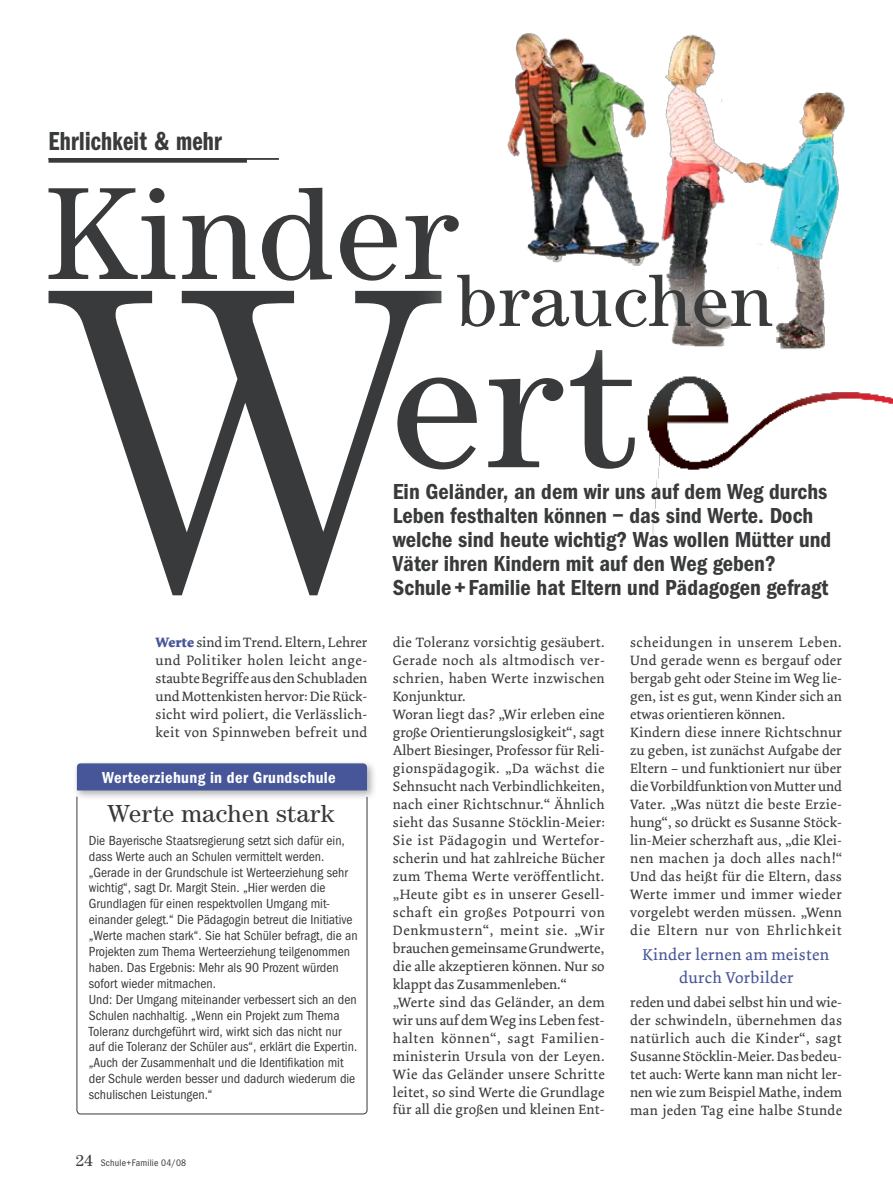
<style>
.page{position:relative;width:893px;height:1191px;background:#fff}
.page>*{position:absolute;margin:0;border:0;box-sizing:border-box;transform-origin:0 0}
.t1{font:27px "Franklin Gothic EF Demi Comp";letter-spacing:.01em;color:#383a3b}
.t2{font:25.5px "Century EF";letter-spacing:-.005em;color:#383a3b}
.t3{font:600 condensed 22.5px/24px "Franklin Gothic EF";color:#383a3b}
.t4{font:16.5px/23px "Dolly";letter-spacing:.02em;color:#475698;text-align:center}
.t5{font:600 condensed 16.5px "Franklin Gothic EF";letter-spacing:.02em;color:#fff}
.t6{font:14.25px/18px "Dolly";letter-spacing:.015em;color:#383a3b;text-align:justify}
.t7{font:condensed 13.65px/15.9px "Franklin Gothic EF";color:#383a3b}
.t8{font:condensed 9.75px "Franklin Gothic EF";letter-spacing:.02em;color:#383a3b}
.s1{font-weight:700;color:#475698}
.s2{font-family:"Century EF";font-stretch:normal;font-size:16.5px}
</style>
<div class="page">
<img style="left:647px;top:376px;width:246px;height:169px">
<img style="left:507px;top:33px;width:140px;height:155px">
<img style="left:665px;top:34px;width:180px;height:316px">
<svg style="left:441px;top:367px;width:194px;height:102px"></svg>
<svg style="left:84px;top:327px;width:357px;height:268px"></svg>
<div style="left:73px;top:759px;width:304px;height:41px;background:#383a3b;opacity:.4"></div>
<div style="left:77px;top:763px;width:290px;height:27px;background:#475698"></div>
<svg style="left:76px;top:796px;width:292px;height:318px"></svg>
<div style="left:407px;top:224px;width:402px;height:143px;background:#fff;opacity:.8"></div>
<svg style="left:49px;top:188px;width:723px;height:139px"></svg>
<div style="left:49px;top:158px;width:198px;height:5px;background:#383a3b"></div>
<hr style="left:49px;top:158px;width:230px;height:2px;background:#383a3b">
<h1 class="t1" style="left:49px;top:125px;width:175px">Ehrlichkeit &amp; mehr</h1>
<h3 class="t3" style="left:393px;top:480px;width:440px">Ein Geländer, an dem wir uns auf dem Weg durchs Leben festhalten können – das sind Werte. Doch welche sind heute wichtig? Was wollen Mütter und Väter ihren Kindern mit auf den Weg geben?<br>Schule +Familie hat Eltern und Pädagogen gefragt</h3>
<p class="t6" style="left:156px;top:633px;width:213px"><span class="s1">Werte</span> sind im Trend. Eltern, Lehrer und Politiker holen leicht ange&shy;staubte Begriffe aus den Schubladen und Mottenkisten hervor: Die Rück&shy;sicht wird poliert, die Verlässlich&shy;keit von Spinnweben befreit und</p>
<p class="t6" style="left:393px;top:633px;width:213px;text-align:left">die Toleranz vorsichtig gesäubert.<br>Gerade noch als altmodisch ver&shy;schrien, haben Werte inzwischen<br>Konjunktur.<br>Woran liegt das? „Wir erleben eine große Orientierungslosigkeit“, sagt<br>Albert Biesinger, Professor für Reli&shy;gionspädagogik. „Da wächst die<br>Sehnsucht nach Verbindlichkeiten, nach einer Richtschnur.“ Ähnlich sieht das Susanne Stöcklin-Meier:<br>Sie ist Pädagogin und Wertefor&shy;scherin und hat zahlreiche Bücher zum Thema Werte veröffentlicht. „Heute gibt es in unserer Gesell&shy;schaft ein großes Potpourri von<br>Denkmustern“, meint sie. „Wir brauchen gemeinsame Grundwerte, die alle akzeptieren können. Nur so klappt das Zusammenleben.“ „Werte sind das Geländer, an dem wir uns auf dem Weg ins Leben fest&shy;halten können“, sagt Familien&shy;ministerin Ursula von der Leyen.<br>Wie das Geländer unsere Schritte leitet, so sind Werte die Grundlage für all die großen und kleinen Ent-</p>
<p class="t6" style="left:630px;top:634px;width:213px;text-align:left">scheidungen in unserem Leben.<br>Und gerade wenn es bergauf oder bergab geht oder Steine im Weg lie&shy;gen, ist es gut, wenn Kinder sich an etwas orientieren können.<br>Kindern diese innere Richtschnur zu geben, ist zunächst Aufgabe der<br>Eltern – und funktioniert nur über die Vorbildfunktion von Mutter und<br>Vater. „Was nützt die beste Erzie&shy;hung“, so drückt es Susanne Stöck&shy;lin-Meier scherzhaft aus, „die Klei&shy;nen machen ja doch alles nach!“<br>Und das heißt für die Eltern, dass<br>Werte immer und immer wieder vorgelebt werden müssen. „Wenn die Eltern nur von Ehrlichkeit</p>
<p class="t5" style="left:102px;top:768px;width:235px">Werteerziehung in der Grundschule</p>
<h2 class="t2" style="left:108px;top:798px;width:228px">Werte machen stark</h2>
<p class="t7" style="left:89px;top:832px;width:270px">Die Bayerische Staatsregierung setzt sich dafür ein, dass Werte auch an Schulen vermittelt werden. „Gerade in der Grundschule ist Werteerziehung sehr wichtig“, sagt Dr. Margit Stein. „Hier werden die Grundlagen für einen respektvollen Umgang mit&shy;einander gelegt.“ Die Pädagogin betreut die Initiative „Werte machen stark“. Sie hat Schüler befragt, die an Projekten zum Thema Werteerziehung teilgenommen haben. Das Ergebnis: Mehr als 90 Prozent würden sofort wieder mitmachen.<br>Und: Der Umgang miteinander verbessert sich an den Schulen nachhaltig. „Wenn ein Projekt zum Thema Toleranz durchgeführt wird, wirkt sich das nicht nur auf die Toleranz der Schüler aus“, erklärt die Expertin. „Auch der Zusammenhalt und die Identifikation mit der Schule werden besser und dadurch wiederum die schulischen Leistungen.“</p>
<p class="t4" style="left:643px;top:943px;width:188px">Kinder lernen am meisten durch Vorbilder</p>
<p class="t6" style="left:630px;top:993px;width:213px">reden und dabei selbst hin und wie&shy;der schwindeln, übernehmen das natürlich auch die Kinder“, sagt Susanne Stöcklin-Meier. Das bedeu&shy;tet auch: Werte kann man nicht ler&shy;nen wie zum Beispiel Mathe, indem man jeden Tag eine halbe Stunde</p>
<p class="t8" style="left:75px;top:1157px;width:112px"><span class="s2">24</span> Schule+Familie 04/08</p>
</div>
